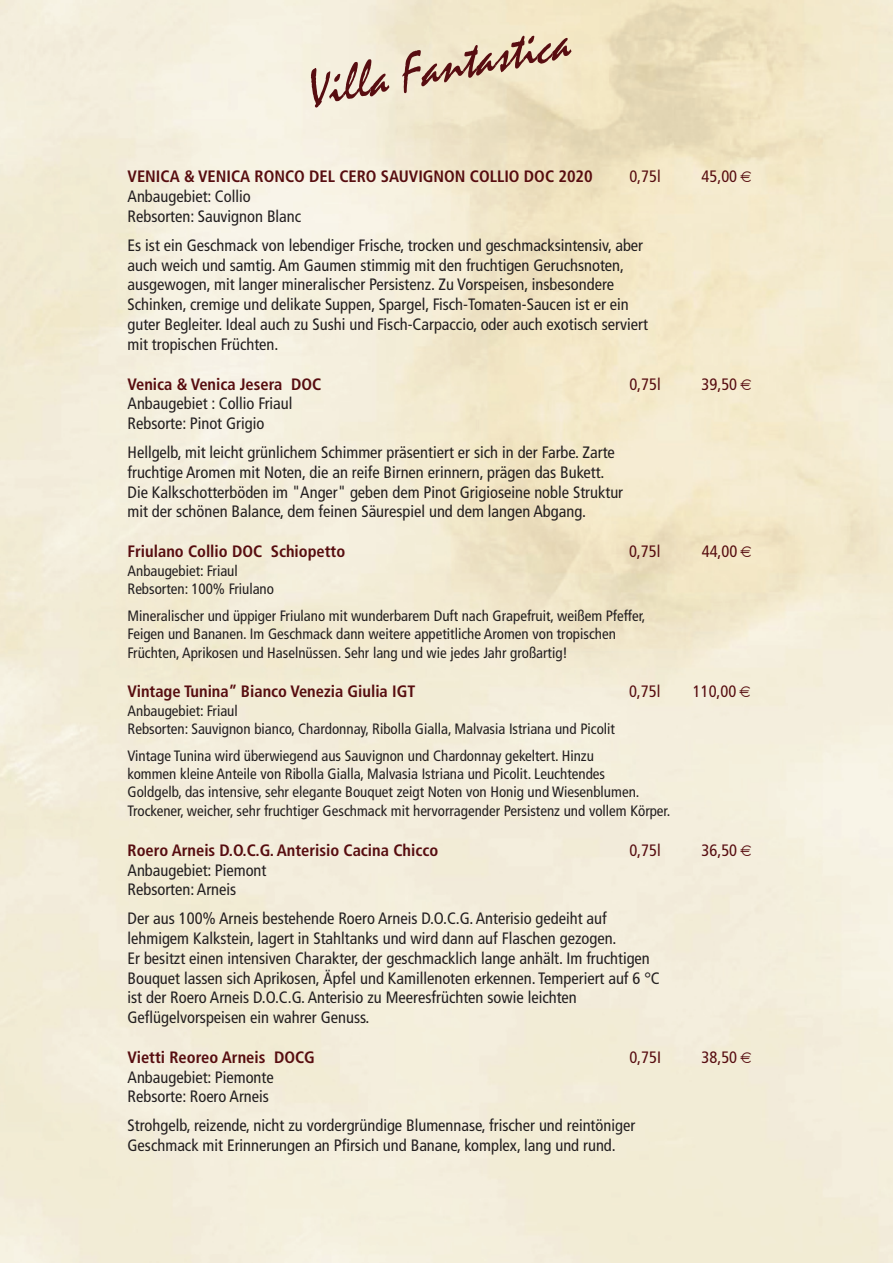
<style>
.page{position:relative;width:893px;height:1263px;background:#fff}
.page>*{position:absolute;margin:0;border:0;box-sizing:border-box;transform-origin:0 0}
.t1{font:condensed 16.5px/19.8px "Frutiger";color:#231f20}
.t2{font:700 condensed 16.5px "Frutiger";color:#570d10}
.t3{font:condensed 16.5px "Frutiger";color:#570d10}
.t4{font:condensed 15px/18.3px "Frutiger";color:#231f20}
</style>
<div class="page">
<svg style="left:311px;top:59px;width:78px;height:49px;background:#ccb5a8"></svg>
<svg style="left:402px;top:36px;width:169px;height:57px;background:#d6c0a9"></svg>
<svg style="left:740px;top:172px;width:11px;height:10px"></svg>
<svg style="left:740px;top:379px;width:11px;height:10px"></svg>
<svg style="left:741px;top:546px;width:10px;height:11px"></svg>
<svg style="left:740px;top:687px;width:10px;height:10px"></svg>
<svg style="left:740px;top:845px;width:11px;height:11px"></svg>
<svg style="left:740px;top:1052px;width:11px;height:11px"></svg>
<p class="t2" style="left:128px;top:170px;width:467px">VENICA &amp; VENICA RONCO DEL CERO SAUVIGNON COLLIO DOC 2020</p>
<p class="t3" style="left:629px;top:170px;width:33px">0,75l</p>
<p class="t3" style="left:702px;top:170px;width:37px">45,00</p>
<p class="t1" style="left:128px;top:188px;width:175px">Anbaugebiet: Collio<br>Rebsorten: Sauvignon Blanc</p>
<p class="t1" style="left:128px;top:237px;width:522px">Es ist ein Geschmack von lebendiger Frische, trocken und geschmacksintensiv, aber auch weich und samtig. Am Gaumen stimmig mit den fruchtigen Geruchsnoten, ausgewogen, mit langer mineralischer Persistenz. Zu Vorspeisen, insbesondere Schinken, cremige und delikate Suppen, Spargel, Fisch-Tomaten-Saucen ist er ein guter Begleiter. Ideal auch zu Sushi und Fisch-Carpaccio, oder auch exotisch serviert mit tropischen Früchten.</p>
<p class="t2" style="left:128px;top:377px;width:195px">Venica &amp; Venica Jesera DOC</p>
<p class="t3" style="left:629px;top:377px;width:33px">0,75l</p>
<p class="t3" style="left:702px;top:377px;width:37px">39,50</p>
<p class="t1" style="left:128px;top:395px;width:166px">Anbaugebiet : Collio Friaul<br>Rebsorte: Pinot Grigio</p>
<p class="t1" style="left:128px;top:444px;width:497px">Hellgelb, mit leicht grünlichem Schimmer präsentiert er sich in der Farbe. Zarte fruchtige Aromen mit Noten, die an reife Birnen erinnern, prägen das Bukett.<br>Die Kalkschotterböden im "Anger" geben dem Pinot Grigioseine noble Struktur mit der schönen Balance, dem feinen Säurespiel und dem langen Abgang.</p>
<p class="t2" style="left:128px;top:544px;width:219px">Friulano Collio DOC Schiopetto</p>
<p class="t3" style="left:629px;top:544px;width:33px">0,75l</p>
<p class="t3" style="left:702px;top:544px;width:37px">44,00</p>
<p class="t4" style="left:128px;top:563px;width:148px">Anbaugebiet: Friaul<br>Rebsorten: 100% Friulano</p>
<p class="t4" style="left:128px;top:607px;width:519px">Mineralischer und üppiger Friulano mit wunderbarem Duft nach Grapefruit, weißem Pfeffer,<br>Feigen und Bananen. Im Geschmack dann weitere appetitliche Aromen von tropischen<br>Früchten, Aprikosen und Haselnüssen. Sehr lang und wie jedes Jahr großartig!</p>
<p class="t2" style="left:128px;top:685px;width:289px">Vintage Tunina” Bianco Venezia Giulia IGT</p>
<p class="t3" style="left:629px;top:685px;width:33px">0,75l</p>
<p class="t3" style="left:693px;top:685px;width:45px">110,00</p>
<p class="t4" style="left:128px;top:703px;width:489px">Anbaugebiet: Friaul<br>Rebsorten: Sauvignon bianco, Chardonnay, Ribolla Gialla, Malvasia Istriana und Picolit</p>
<p class="t4" style="left:128px;top:748px;width:544px">Vintage Tunina wird überwiegend aus Sauvignon und Chardonnay gekeltert. Hinzu<br>kommen kleine Anteile von Ribolla Gialla, Malvasia Istriana und Picolit. Leuchtendes<br>Goldgelb, das intensive, sehr elegante Bouquet zeigt Noten von Honig und Wiesenblumen.<br>Trockener, weicher, sehr fruchtiger Geschmack mit hervorragender Persistenz und vollem Körper.</p>
<p class="t2" style="left:128px;top:843px;width:312px">Roero Arneis D.O.C.G. Anterisio Cacina Chicco</p>
<p class="t3" style="left:629px;top:843px;width:33px">0,75l</p>
<p class="t3" style="left:702px;top:843px;width:37px">36,50</p>
<p class="t1" style="left:128px;top:861px;width:140px">Anbaugebiet: Piemont<br>Rebsorten: Arneis</p>
<p class="t1" style="left:128px;top:910px;width:534px">Der aus 100% Arneis bestehende Roero Arneis D.O.C.G. Anterisio gedeiht auf lehmigem Kalkstein, lagert in Stahltanks und wird dann auf Flaschen gezogen.<br>Er besitzt einen intensiven Charakter, der geschmacklich lange anhält. Im fruchtigen Bouquet lassen sich Aprikosen, Äpfel und Kamillenoten erkennen. Temperiert auf 6 °C ist der Roero Arneis D.O.C.G. Anterisio zu Meeresfrüchten sowie leichten Geflügelvorspeisen ein wahrer Genuss.</p>
<p class="t2" style="left:128px;top:1050px;width:189px">Vietti Reoreo Arneis DOCG</p>
<p class="t3" style="left:629px;top:1050px;width:33px">0,75I</p>
<p class="t3" style="left:702px;top:1050px;width:37px">38,50</p>
<p class="t1" style="left:128px;top:1068px;width:148px">Anbaugebiet: Piemonte<br>Rebsorte: Roero Arneis</p>
<p class="t1" style="left:128px;top:1117px;width:509px">Strohgelb, reizende, nicht zu vordergründige Blumennase, frischer und reintöniger<br>Geschmack mit Erinnerungen an Pfirsich und Banane, komplex, lang und rund.</p>
</div>
